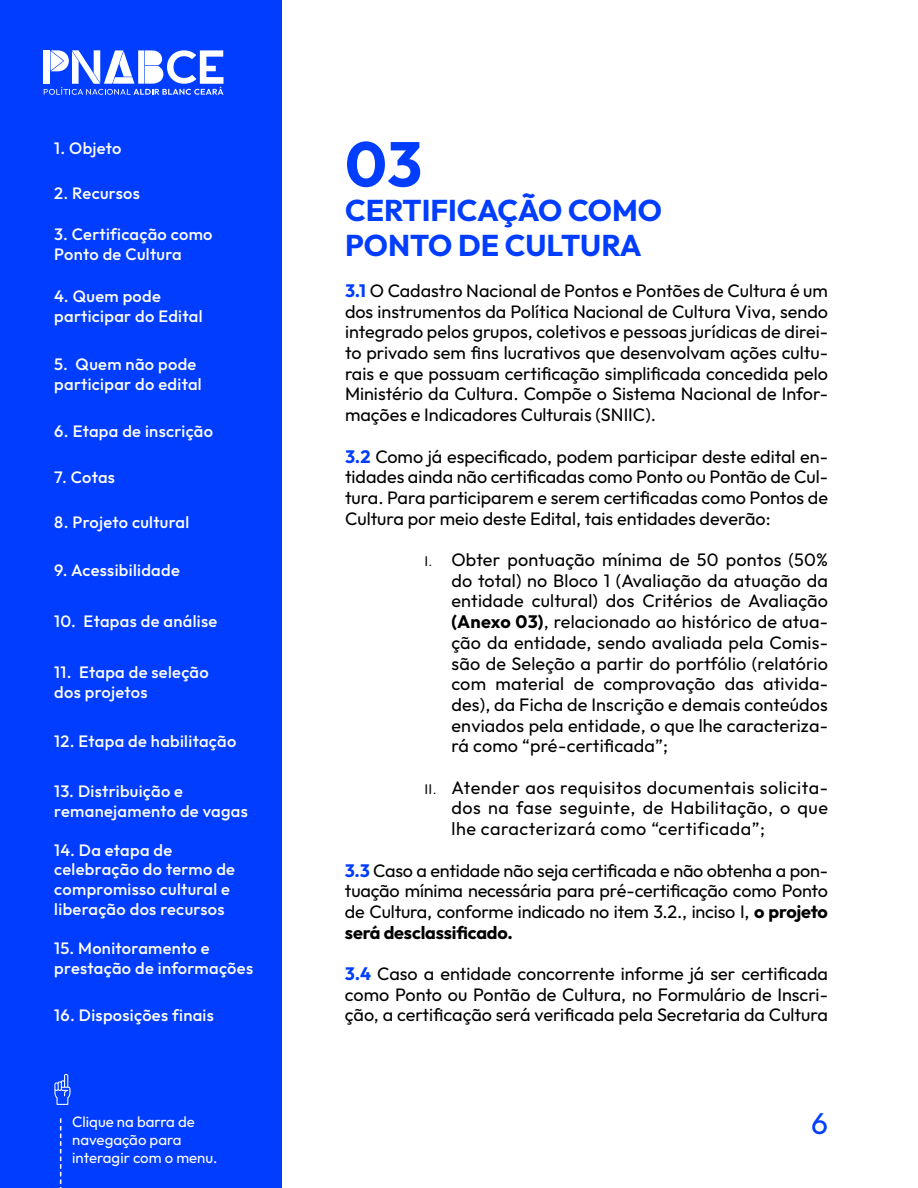
<style>
.page{position:relative;width:918px;height:1188px;background:#fff}
.page>*{position:absolute;margin:0;border:0;box-sizing:border-box;transform-origin:0 0}
.t1{font:700 63px "Outfit";color:#003dff}
.t2{font:700 30px/34.5px "Outfit";color:#003dff}
.t3{font:30px "Outfit";color:#003dff}
.t4{font:18px/20.7px "Outfit";color:#000;text-align:justify}
.t5{font:500 16.5px/19.8px "Outfit";letter-spacing:.02em;color:#fff}
.t6{font:15px/18px "Outfit";color:#fff}
.s1{font-weight:700;color:#003dff}
.s2{font-family:"Arial";font-size:13.5px}
.s3{font-weight:700}
</style>
<div class="page">
<div style="left:0;top:0;width:282px;height:1188px;background:#003dff"></div>
<svg style="left:44px;top:50px;width:180px;height:45px"></svg>
<svg style="left:54px;top:1073px;width:17px;height:32px"></svg>
<svg style="left:60px;top:1118px;width:1px;height:70px"></svg>
<p class="t5" style="left:54px;top:138px;width:69px">1. Objeto</p>
<p class="t5" style="left:54px;top:183px;width:87px">2. Recursos</p>
<p class="t5" style="left:54px;top:224px;width:160px">3. Certificação como<br>Ponto de Cultura</p>
<p class="t5" style="left:54px;top:286px;width:150px">4. Quem pode participar do Edital</p>
<p class="t5" style="left:54px;top:353px;width:149px">5. Quem não pode participar do edital</p>
<p class="t5" style="left:54px;top:421px;width:160px">6. Etapa de inscrição</p>
<p class="t5" style="left:54px;top:466px;width:62px">7. Cotas</p>
<p class="t5" style="left:54px;top:512px;width:137px">8. Projeto cultural</p>
<p class="t5" style="left:54px;top:560px;width:127px">9. Acessibilidade</p>
<p class="t5" style="left:54px;top:611px;width:164px">10. Etapas de análise</p>
<p class="t5" style="left:54px;top:661px;width:156px">11. Etapa de seleção dos projetos</p>
<p class="t5" style="left:54px;top:731px;width:183px">12. Etapa de habilitação</p>
<p class="t5" style="left:54px;top:781px;width:195px">13. Distribuição e remanejamento de vagas</p>
<p class="t5" style="left:54px;top:839px;width:182px">14. Da etapa de celebração do termo de compromisso cultural e liberação dos recursos</p>
<p class="t5" style="left:54px;top:937px;width:200px">15. Monitoramento e prestação de informações</p>
<p class="t5" style="left:54px;top:1005px;width:161px">16. Disposições finais</p>
<h1 class="t1" style="left:345px;top:125px;width:79px">03</h1>
<h2 class="t2" style="left:345px;top:192px;width:319px">CERTIFICAÇÃO COMO<br>PONTO DE CULTURA</h2>
<p class="t4" style="left:345px;top:280px;width:485px"><span class="s1">3.1</span> O Cadastro Nacional de Pontos e Pontões de Cultura é um dos instrumentos da Política Nacional de Cultura Viva, sendo integrado pelos grupos, coletivos e pessoas jurídicas de direi&shy;to privado sem fins lucrativos que desenvolvam ações cultu&shy;rais e que possuam certificação simplificada concedida pelo Ministério da Cultura. Compõe o Sistema Nacional de Infor&shy;mações e Indicadores Culturais (SNIIC).</p>
<p class="t4" style="left:345px;top:445px;width:485px"><span class="s1">3.2</span> Como já especificado, podem participar deste edital en&shy;tidades ainda não certificadas como Ponto ou Pontão de Cul&shy;tura. Para participarem e serem certificadas como Pontos de Cultura por meio deste Edital, tais entidades deverão:</p>
<p class="t4" style="left:452px;top:549px;width:378px;text-indent:-27px"><span class="s2">I.</span> Obter pontuação mínima de 50 pontos (50% do total) no Bloco 1 (Avaliação da atuação da entidade cultural) dos Critérios de Avaliação <span class="s3">(Anexo 03)</span>, relacionado ao histórico de atua&shy;ção da entidade, sendo avaliada pela Comis&shy;são de Seleção a partir do portfólio (relatório com material de comprovação das ativida&shy;des), da Ficha de Inscrição e demais conteúdos enviados pela entidade, o que lhe caracteriza&shy;rá como “pré-certificada”;</p>
<p class="t4" style="left:452px;top:777px;width:378px;text-indent:-27px"><span class="s2">II.</span> Atender aos requisitos documentais solicita&shy;dos na fase seguinte, de Habilitação, o que lhe caracterizará como “certificada”;</p>
<p class="t4" style="left:345px;top:859px;width:484px"><span class="s1">3.3</span> Caso a entidade não seja certificada e não obtenha a pon&shy;tuação mínima necessária para pré-certificação como Ponto de Cultura, conforme indicado no item 3.2., inciso I, <span class="s3">o projeto será desclassificado.</span></p>
<p class="t4" style="left:345px;top:963px;width:485px"><span class="s1">3.4</span> Caso a entidade concorrente informe já ser certificada como Ponto ou Pontão de Cultura, no Formulário de Inscri&shy;ção, a certificação será verificada pela Secretaria da Cultura</p>
<p class="t6" style="left:72px;top:1112px;width:124px">Clique na barra de</p>
<h2 class="t3" style="left:811px;top:1105px;width:18px">6</h2>
<p class="t6" style="left:72px;top:1130px;width:147px">navegação para interagir com o menu.</p>
</div>
